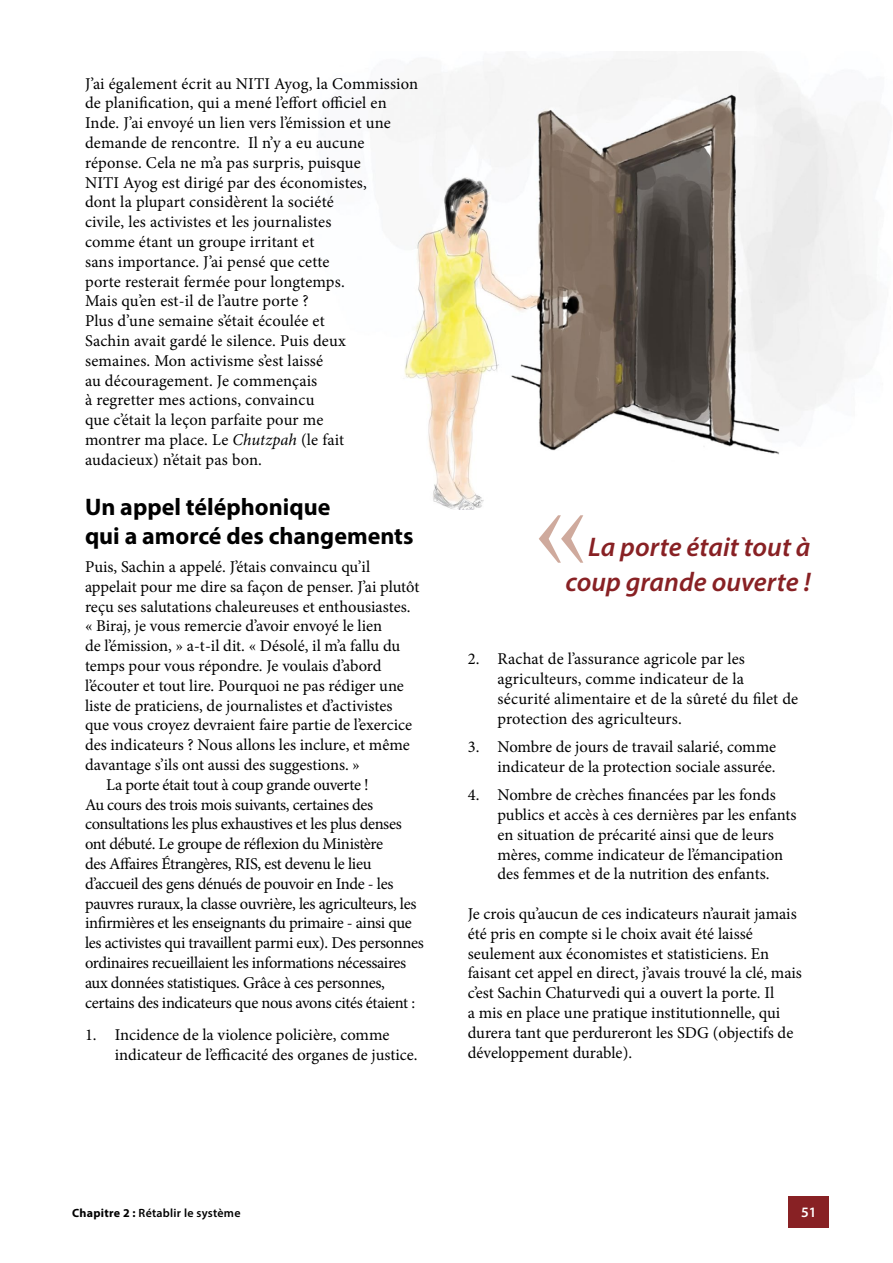
<style>
.page{position:relative;width:893px;height:1263px;background:#fff}
.page>*{position:absolute;margin:0;border:0;box-sizing:border-box;transform-origin:0 0}
.Sml_Chapter_sub-titl{font:101.85px "Times New Roman MT Std";color:#cfaa9d}
.Pull_Quote-5{font:italic 600 27px/34.5px "Myriad Pro";color:#882124;text-align:right}
.heading-4-lev-5{font:700 24px/28.8px "Myriad Pro";color:#000}
.body-copy-5{font:16.5px/19.8px "Minion Pro";color:#000}
.body-copy-indent-5{font:16.5px/19.8px "Minion Pro";letter-spacing:-.02em;color:#000}
.body-copy-numb-bulle{font:16.5px/19.8px "Minion Pro";color:#000}
.t1{font:600 14.4px "Myriad Pro";color:#fff}
.t2{font:600 12px "Myriad Pro";letter-spacing:.02em;color:#000}
.s1{font-style:italic}
.s2{font-weight:700}
</style>
<div class="page">
<img style="left:381px;top:54px;width:500px;height:456px">
<div style="left:788px;top:1196px;width:41px;height:32px;background:#882124"></div>
<p class="body-copy-5" style="left:85px;top:73px;width:335px">J’ai également écrit au NITI Ayog, la Commission de planification, qui a mené l’effort officiel en Inde. J’ai envoyé un lien vers l’émission et une demande de rencontre. Il n’y a eu aucune réponse. Cela ne m’a pas surpris, puisque<br>NITI Ayog est dirigé par des économistes,<br>dont la plupart considèrent la société<br>civile, les activistes et les journalistes<br>comme étant un groupe irritant et<br>sans importance. J’ai pensé que cette<br>porte resterait fermée pour longtemps.<br>Mais qu’en est-il de l’autre porte ?<br>Plus d’une semaine s’était écoulée et<br>Sachin avait gardé le silence. Puis deux<br>semaines. Mon activisme s’est laissé<br>au découragement. Je commençais<br>à regretter mes actions, convaincu<br>que c’était la leçon parfaite pour me<br>montrer ma place. Le <span class="s1">Chutzpah</span> (le fait audacieux) n’était pas bon.</p>
<p class="heading-4-lev-5" style="left:85px;top:492px;width:330px">Un appel téléphonique<br>qui a amorcé des changements</p>
<p class="body-copy-5" style="left:85px;top:557px;width:336px">Puis, Sachin a appelé. J’étais convaincu qu’il appelait pour me dire sa façon de penser. J’ai plutôt reçu ses salutations chaleureuses et enthousiastes. « Biraj, je vous remercie d’avoir envoyé le lien<br>de l’émission, » a-t-il dit. « Désolé, il m’a fallu du temps pour vous répondre. Je voulais d’abord l’écouter et tout lire. Pourquoi ne pas rédiger une liste de praticiens, de journalistes et d’activistes que vous croyez devraient faire partie de l’exercice des indicateurs ? Nous allons les inclure, et même davantage s’ils ont aussi des suggestions. »</p>
<p class="body-copy-indent-5" style="left:85px;top:775px;width:340px;text-indent:21px">La porte était tout à coup grande ouverte !<br>Au cours des trois mois suivants, certaines des consultations les plus exhaustives et les plus denses ont débuté. Le groupe de réflexion du Ministère<br>des Affaires Étrangères, RIS, est devenu le lieu d’accueil des gens dénués de pouvoir en Inde - les pauvres ruraux, la classe ouvrière, les agriculteurs, les infirmières et les enseignants du primaire - ainsi que les activistes qui travaillent parmi eux). Des personnes ordinaires recueillaient les informations nécessaires aux données statistiques. Grâce à ces personnes, certains des indicateurs que nous avons cités étaient :</p>
<p class="body-copy-numb-bulle" style="left:115px;top:1025px;width:304px;text-indent:-30px">1. Incidence de la violence policière, comme indicateur de l’efficacité des organes de justice.</p>
<p class="Sml_Chapter_sub-titl" style="left:536px;top:471px;width:52px">«</p>
<p class="Pull_Quote-5" style="left:565px;top:529px;width:246px">La porte était tout à coup grande ouverte !</p>
<p class="body-copy-numb-bulle" style="left:497px;top:649px;width:302px;text-indent:-30px">2. Rachat de l’assurance agricole par les agriculteurs, comme indicateur de la sécurité alimentaire et de la sûreté du filet de protection des agriculteurs.</p>
<p class="body-copy-numb-bulle" style="left:468px;top:737px;width:310px;text-align:right">3. Nombre de jours de travail salarié, comme indicateur de la protection sociale assurée.</p>
<p class="body-copy-numb-bulle" style="left:497px;top:785px;width:301px;text-indent:-30px">4. Nombre de crèches financées par les fonds publics et accès à ces dernières par les enfants en situation de précarité ainsi que de leurs mères, comme indicateur de l’émancipation des femmes et de la nutrition des enfants.</p>
<p class="body-copy-5" style="left:468px;top:904px;width:336px">Je crois qu’aucun de ces indicateurs n’aurait jamais été pris en compte si le choix avait été laissé seulement aux économistes et statisticiens. En faisant cet appel en direct, j’avais trouvé la clé, mais c’est Sachin Chaturvedi qui a ouvert la porte. Il<br>a mis en place une pratique institutionnelle, qui durera tant que perdureront les SDG (objectifs de développement durable).</p>
<p class="t2" style="left:72px;top:1205px;width:170px"><span class="s2">Chapitre 2 :</span> Rétablir le système</p>
<p class="t1" style="left:801px;top:1203px;width:17px">51</p>
</div>
